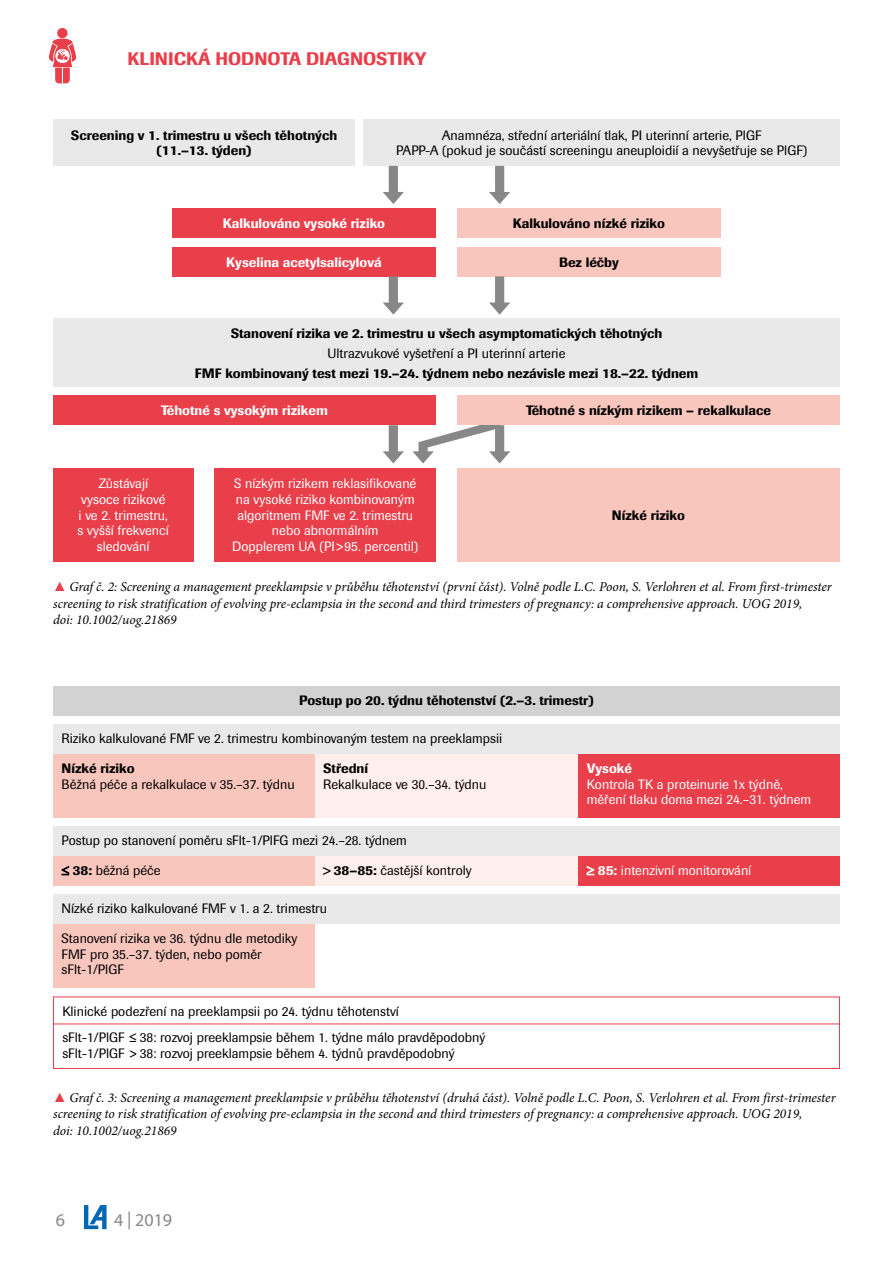
<style>
.page{position:relative;width:893px;height:1263px;background:#fff}
.page>*{position:absolute;margin:0;border:0;box-sizing:border-box;transform-origin:0 0}
.t1{font:18px "Imago Medium CE";color:#e83f4b}
.t2{font:18px "Myriad Pro";color:#878787}
.t3{font:13.5px/15.8px "Imago";color:#000}
.t4{font:italic 13.5px/16.5px "Minion Pro";letter-spacing:-.01em;color:#000}
.t5{font:13.5px/15.8px "Imago Medium CE";color:#000;text-align:center}
.t6{font:13.5px/15.8px "Imago";color:#fff;text-align:center}
.t7{font:13.5px "Imago Medium CE";color:#fff}
.s1{font-family:"Franklin Gothic";font-weight:500;font-style:normal;color:#e83f4b}
.s2{font-family:"Imago Medium CE"}
.s3{font-family:"Imago Medium CE";font-size:11.25px}
</style>
<div class="page">
<svg style="left:84px;top:1205px;width:23px;height:24px"></svg>
<svg style="left:49px;top:28px;width:27px;height:55px"></svg>
<div style="left:53px;top:119px;width:302px;height:47px;background:#e9e9e9"></div>
<div style="left:53px;top:395px;width:383px;height:30px;background:#e83f4b"></div>
<div style="left:53px;top:319px;width:787px;height:68px;background:#e9e9e9"></div>
<div style="left:53px;top:468px;width:140px;height:93px;background:#e83f4b"></div>
<div style="left:215px;top:468px;width:221px;height:93px;background:#e83f4b"></div>
<div style="left:364px;top:119px;width:476px;height:47px;background:#e9e9e9"></div>
<div style="left:172px;top:208px;width:264px;height:30px;background:#e83f4b"></div>
<div style="left:172px;top:247px;width:264px;height:29px;background:#e83f4b"></div>
<div style="left:457px;top:208px;width:264px;height:30px;background:#f9c6bd"></div>
<div style="left:457px;top:247px;width:264px;height:29px;background:#f9c6bd"></div>
<div style="left:457px;top:468px;width:383px;height:93px;background:#f9c6bd"></div>
<svg style="left:383px;top:166px;width:21px;height:38px"></svg>
<svg style="left:383px;top:276px;width:21px;height:39px"></svg>
<svg style="left:383px;top:425px;width:21px;height:38px"></svg>
<svg style="left:489px;top:166px;width:21px;height:38px"></svg>
<svg style="left:489px;top:276px;width:21px;height:39px"></svg>
<svg style="left:412px;top:425px;width:98px;height:38px"></svg>
<div style="left:457px;top:395px;width:383px;height:30px;background:#f9c6bd"></div>
<div style="left:53px;top:686px;width:787px;height:30px;background:#d2d2d2"></div>
<div style="left:53px;top:754px;width:262px;height:64px;background:#f9c6bd"></div>
<div style="left:53px;top:856px;width:262px;height:30px;background:#f9c6bd"></div>
<svg style="left:61px;top:866px;width:8px;height:9px"></svg>
<div style="left:53px;top:924px;width:262px;height:64px;background:#f9c6bd"></div>
<div style="left:53px;top:724px;width:787px;height:30px;background:#e9e9e9"></div>
<div style="left:53px;top:826px;width:787px;height:30px;background:#e9e9e9"></div>
<div style="left:53px;top:894px;width:787px;height:30px;background:#e9e9e9"></div>
<div style="left:315px;top:754px;width:263px;height:64px;background:#feefed"></div>
<div style="left:315px;top:856px;width:263px;height:30px;background:#feefed"></div>
<div style="left:578px;top:754px;width:262px;height:64px;background:#e83f4b"></div>
<div style="left:578px;top:856px;width:262px;height:30px;background:#e83f4b"></div>
<svg style="left:587px;top:866px;width:7px;height:9px"></svg>
<div style="left:53px;top:996px;width:787px;height:73px;border:1px solid #e83f4b"></div>
<hr style="left:53px;top:1023px;width:787px;height:1px;background:#e83f4b">
<h1 class="t1" style="left:128px;top:48px;width:300px">KLINICKÁ HODNOTA DIAGNOSTIKY</h1>
<p class="t5" style="left:71px;top:127px;width:268px">Screening v 1. trimestru u všech těhotných (11.–13. týden)</p>
<p class="t3" style="left:396px;top:127px;width:413px;text-align:center">Anamnéza, střední arteriální tlak, PI uterinní arterie, PlGF<br>PAPP-A (pokud je součástí screeningu aneuploidií a nevyšetřuje se PlGF)</p>
<p class="t7" style="left:223px;top:216px;width:164px">Kalkulováno vysoké riziko</p>
<p class="t7" style="left:226px;top:254px;width:157px">Kyselina acetylsalicylová</p>
<p class="t5" style="left:513px;top:216px;width:154px">Kalkulováno nízké riziko</p>
<p class="t5" style="left:559px;top:254px;width:61px">Bez léčby</p>
<p class="t5" style="left:231px;top:326px;width:433px">Stanovení rizika ve 2. trimestru u všech asymptomatických těhotných</p>
<p class="t3" style="left:328px;top:345px;width:239px">Ultrazvukové vyšetření a PI uterinní arterie</p>
<p class="t5" style="left:195px;top:366px;width:505px">FMF kombinovaný test mezi 19.–24. týdnem nebo nezávisle mezi 18.–22. týdnem</p>
<p class="t7" style="left:161px;top:403px;width:168px">Těhotné s vysokým rizikem</p>
<p class="t6" style="left:78px;top:475px;width:93px">Zůstávají<br>vysoce rizikové<br>i ve 2. trimestru, s vyšší frekvencí sledování</p>
<p class="t6" style="left:232px;top:475px;width:188px">S nízkým rizikem reklasifikované na vysoké riziko kombinovaným algoritmem FMF ve 2. trimestru nebo abnormálním<br>Dopplerem UA (PI&gt;95. percentil)</p>
<p class="t5" style="left:526px;top:403px;width:246px">Těhotné s nízkým rizikem – rekalkulace</p>
<p class="t5" style="left:612px;top:507px;width:75px">Nízké riziko</p>
<p class="t4" style="left:53px;top:579px;width:780px"><span class="s1">▲</span> Graf č. 2: Screening a management preeklampsie v průběhu těhotenství (první část). Volně podle L.C. Poon, S. Verlohren et al. From first-trimester screening to risk stratification of evolving pre-eclampsia in the second and third trimesters of pregnancy: a comprehensive approach. UOG 2019,<br>doi: 10.1002/uog.21869</p>
<p class="t5" style="left:299px;top:692px;width:296px">Postup po 20. týdnu těhotenství (2.–3. trimestr)</p>
<p class="t3" style="left:62px;top:730px;width:442px">Riziko kalkulované FMF ve 2. trimestru kombinovaným testem na preeklampsii</p>
<p class="t5" style="left:62px;top:760px;width:75px">Nízké riziko</p>
<p class="t3" style="left:62px;top:776px;width:235px">Běžná péče a rekalkulace v 35.–37. týdnu</p>
<p class="t5" style="left:323px;top:760px;width:46px">Střední</p>
<p class="t3" style="left:323px;top:776px;width:165px">Rekalkulace ve 30.–34. týdnu</p>
<p class="t3" style="left:62px;top:832px;width:347px">Postup po stanovení poměru sFlt-1/PlFG mezi 24.–28. týdnem</p>
<p class="t3" style="left:62px;top:862px;width:101px">≤ <span class="s2">38:</span> běžná péče</p>
<p class="t3" style="left:323px;top:862px;width:150px"><span class="s3">&gt;</span> <span class="s2">38–85:</span> častější kontroly</p>
<p class="t3" style="left:62px;top:900px;width:267px">Nízké riziko kalkulované FMF v 1. a 2. trimestru</p>
<p class="t3" style="left:62px;top:930px;width:237px">Stanovení rizika ve 36. týdnu dle metodiky<br>FMF pro 35.–37. týden, nebo poměr sFlt-1/PlGF</p>
<p class="t7" style="left:587px;top:760px;width:47px">Vysoké</p>
<p class="t6" style="left:587px;top:776px;width:226px;text-align:left">Kontrola TK a proteinurie 1x týdně, měření tlaku doma mezi 24.–31. týdnem</p>
<p class="t6" style="left:587px;top:862px;width:166px">≥ <span class="s2">85:</span> intenzivní monitorování</p>
<p class="t3" style="left:62px;top:998px;width:424px;line-height:26.4px">Klinické podezření na preeklampsii po 24. týdnu těhotenství<br>sFlt-1/PlGF ≤ 38: rozvoj preeklampsie během 1. týdne málo pravděpodobný</p>
<p class="t3" style="left:62px;top:1045px;width:394px">sFlt-1/PlGF &gt; 38: rozvoj preeklampsie během 4. týdnů pravděpodobný</p>
<p class="t4" style="left:53px;top:1089px;width:784px"><span class="s1">▲</span> Graf č. 3: Screening a management preeklampsie v průběhu těhotenství (druhá část). Volně podle L.C. Poon, S. Verlohren et al. From first-trimester screening to risk stratification of evolving pre-eclampsia in the second and third trimesters of pregnancy: a comprehensive approach. UOG 2019,<br>doi: 10.1002/uog.21869</p>
<h1 class="t2" style="left:56px;top:1210px;width:11px">6</h1>
<h1 class="t2" style="left:114px;top:1210px;width:60px">4 | 2019</h1>
</div>
